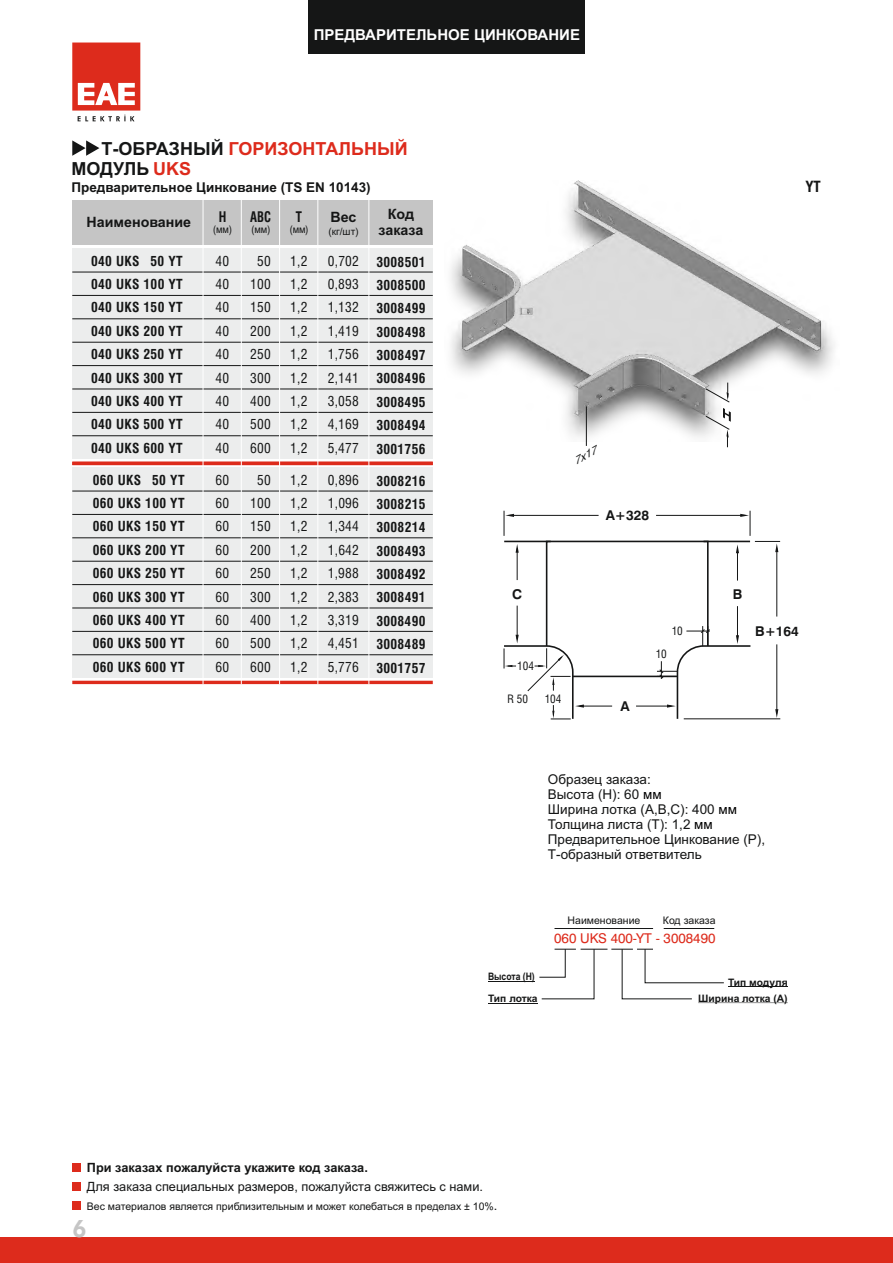
<style>
.page{position:relative;width:893px;height:1263px;background:#fff}
.page>*{position:absolute;margin:0;border:0;box-sizing:border-box;transform-origin:0 0}
.t1{font:800 24px "Futura BT";color:#c5c5c5}
.t2{font:700 18px/20.1px "Arial";color:#dd2b1c}
.t3{font:700 15px "Arial";color:#fff}
.t4{font:700 condensed 15px "Swiss 721 BT";color:#151616}
.t5{font:700 14.25px/15.9px "Arial";color:#151616;text-align:center}
.t6{font:700 condensed 14.25px "Swiss 721 BT";color:#151616;scale:.9 1}
.t7{font:700 condensed 13.5px/23.4px "Swiss 721 BT";letter-spacing:.02em;color:#151616;text-align:justify}
.t8{font:condensed 13.5px/23.4px "Swiss 721 BT";letter-spacing:.02em;color:#151616;text-align:justify}
.t9{font:13.5px/15.1px "Arial";color:#151616}
.t10{font:700 13.5px "Arial";color:#151616}
.t11{font:13.5px "Swiss 721 BT";color:#dd2b1c}
.t12{font:700 13.5px "Swiss 721 BT";color:#151616}
.t13{font:12.75px/19.2px "Arial";color:#151616}
.t14{font:condensed 11.25px "Swiss 721 BT";color:#151616}
.t15{font:10.5px "Arial";color:#151616}
.t16{font:10.5px "Swiss 721 BT";color:#151616;scale:.9 1}
.t17{font:700 10.35px "Arial";color:#151616}
.t18{font:700 10.35px "Arial";color:#151616;scale:.84 1}
.t19{font:10.05px "Arial";color:#151616}
.t20{font:italic condensed 9.75px "Swiss 721 BT";color:#151616;scale:1.33 1}
.s1{color:#151616}
.s2{font-family:"Arial"}
.s3{color:#000}
.s4{font-weight:700}
.s5{font-size:12.75px}
</style>
<div class="page">
<img style="left:451px;top:180px;width:383px;height:262px">
<div style="left:0;top:1237px;width:893px;height:26px;background:#dd2b1c"></div>
<div style="left:72px;top:468px;width:361px;height:210px;background:#eceded"></div>
<hr style="left:72px;top:491px;width:361px;height:1px;background:#151616">
<hr style="left:72px;top:514px;width:361px;height:1px;background:#151616">
<hr style="left:72px;top:537px;width:361px;height:1px;background:#151616">
<hr style="left:72px;top:561px;width:361px;height:1px;background:#151616">
<hr style="left:72px;top:584px;width:361px;height:1px;background:#151616">
<hr style="left:72px;top:608px;width:361px;height:1px;background:#151616">
<hr style="left:72px;top:631px;width:361px;height:1px;background:#151616">
<hr style="left:72px;top:654px;width:361px;height:1px;background:#151616">
<hr style="left:72px;top:462px;width:361px;height:3px;background:#dd2b1c">
<hr style="left:72px;top:681px;width:361px;height:3px;background:#dd2b1c">
<div style="left:72px;top:200px;width:361px;height:44px;background:#c5c5c5"></div>
<div style="left:72px;top:249px;width:361px;height:210px;background:#eceded"></div>
<hr style="left:72px;top:272px;width:361px;height:1px;background:#151616">
<hr style="left:72px;top:295px;width:361px;height:1px;background:#151616">
<hr style="left:72px;top:319px;width:361px;height:1px;background:#151616">
<hr style="left:72px;top:342px;width:361px;height:1px;background:#151616">
<hr style="left:72px;top:365px;width:361px;height:1px;background:#151616">
<hr style="left:72px;top:389px;width:361px;height:1px;background:#151616">
<hr style="left:72px;top:412px;width:361px;height:1px;background:#151616">
<hr style="left:72px;top:435px;width:361px;height:1px;background:#151616">
<svg style="left:72px;top:140px;width:27px;height:16px"></svg>
<hr style="left:241px;top:200px;width:1px;height:484px;background:#fff">
<hr style="left:203px;top:200px;width:1px;height:484px;background:#fff">
<hr style="left:279px;top:200px;width:1px;height:484px;background:#fff">
<hr style="left:317px;top:200px;width:1px;height:484px;background:#fff">
<hr style="left:368px;top:200px;width:1px;height:484px;background:#fff">
<svg style="left:72px;top:43px;width:68px;height:78px"></svg>
<hr style="left:586px;top:406px;width:1px;height:40px;background:#151616">
<svg style="left:705px;top:383px;width:25px;height:19px"></svg>
<svg style="left:705px;top:408px;width:26px;height:39px"></svg>
<svg style="left:503px;top:511px;width:277px;height:209px"></svg>
<div style="left:72px;top:1182px;width:9px;height:9px;background:#dd2b1c"></div>
<div style="left:72px;top:1163px;width:9px;height:8px;background:#dd2b1c"></div>
<div style="left:72px;top:1201px;width:9px;height:9px;background:#dd2b1c"></div>
<hr style="left:488px;top:981px;width:47px;height:1px;background:#151616">
<hr style="left:554px;top:928px;width:99px;height:1px;background:#151616">
<hr style="left:664px;top:928px;width:50px;height:1px;background:#151616">
<svg style="left:539px;top:948px;width:185px;height:52px"></svg>
<hr style="left:488px;top:1003px;width:50px;height:1px;background:#151616">
<hr style="left:698px;top:1002px;width:72px;height:1px;background:#151616">
<svg style="left:770px;top:1002px;width:18px;height:1px"></svg>
<hr style="left:728px;top:986px;width:60px;height:1px;background:#151616">
<div style="left:308px;top:0;width:277px;height:53px;background:#151616"></div>
<p class="t3" style="left:314px;top:29px;width:268px">ПРЕДВАРИТЕЛЬНОЕ ЦИНКОВАНИЕ</p>
<p class="t2" style="left:71px;top:141px;width:338px;text-indent:30px"><span class="s1">Т-ОБРАЗНЫЙ</span> ГОРИЗОНТАЛЬНЫЙ<br><span class="s1">МОДУЛЬ</span> UKS</p>
<p class="t10" style="left:71px;top:182px;width:301px">Предварительное Цинкование (TS EN 10143)</p>
<p class="t5" style="left:87px;top:215px;width:106px">Наименование</p>
<p class="t5" style="left:379px;top:207px;width:46px">Код заказа</p>
<p class="t6" style="left:250px;top:211px;width:25px">ABC</p>
<p class="t6" style="left:219px;top:211px;width:10px">H</p>
<p class="t6" style="left:296px;top:211px;width:8px">T</p>
<p class="t16" style="left:213px;top:225px;width:66px">(<span class="s2">мм</span>) (<span class="s2">мм</span>)</p>
<p class="t16" style="left:290px;top:225px;width:23px">(<span class="s2">мм</span>)</p>
<p class="t5" style="left:331px;top:211px;width:27px">Вес</p>
<p class="t19" style="left:328px;top:227px;width:32px">(кг/шт)</p>
<p class="t7" style="left:91px;top:250px;width:93px">040 UKS 50 YT 040 UKS 100 YT 040 UKS 150 YT 040 UKS 200 YT 040 UKS 250 YT 040 UKS 300 YT 040 UKS 400 YT 040 UKS 500 YT 040 UKS 600 YT</p>
<p class="t8" style="left:290px;top:250px;width:19px">1,2<br>1,2<br>1,2<br>1,2<br>1,2<br>1,2<br>1,2<br>1,2<br>1,2</p>
<p class="t8" style="left:328px;top:250px;width:33px">0,702<br>0,893<br>1,132<br>1,419<br>1,756<br>2,141<br>3,058<br>4,169<br>5,477</p>
<p class="t8" style="left:216px;top:250px;width:15px">40<br>40<br>40<br>40<br>40<br>40<br>40<br>40<br>40</p>
<p class="t8" style="left:250px;top:250px;width:22px;text-align:center">50<br>100<br>150<br>200<br>250<br>300<br>400<br>500<br>600</p>
<p class="t7" style="left:377px;top:251px;width:50px">3008501<br>3008500<br>3008499<br>3008498<br>3008497<br>3008496<br>3008495<br>3008494<br>3001756</p>
<p class="t20" style="left:572px;top:458px;width:20px;rotate:-30deg">7x17</p>
<p class="t4" style="left:805px;top:181px;width:17px">YT</p>
<p class="t7" style="left:93px;top:469px;width:93px">060 UKS 50 YT 060 UKS 100 YT 060 UKS 150 YT 060 UKS 200 YT 060 UKS 250 YT 060 UKS 300 YT 060 UKS 400 YT 060 UKS 500 YT 060 UKS 600 YT</p>
<p class="t8" style="left:290px;top:469px;width:19px">1,2<br>1,2<br>1,2<br>1,2<br>1,2<br>1,2<br>1,2<br>1,2<br>1,2</p>
<p class="t8" style="left:328px;top:469px;width:33px">0,896<br>1,096<br>1,344<br>1,642<br>1,988<br>2,383<br>3,319<br>4,451<br>5,776</p>
<p class="t8" style="left:216px;top:469px;width:15px">60<br>60<br>60<br>60<br>60<br>60<br>60<br>60<br>60</p>
<p class="t8" style="left:250px;top:469px;width:22px;text-align:center">50<br>100<br>150<br>200<br>250<br>300<br>400<br>500<br>600</p>
<p class="t7" style="left:377px;top:470px;width:50px">3008216<br>3008215<br>3008214<br>3008493<br>3008492<br>3008491<br>3008490<br>3008489<br>3001757</p>
<p class="t12" style="left:606px;top:510px;width:45px">A+328</p>
<p class="t12" style="left:512px;top:588px;width:12px">C</p>
<p class="t12" style="left:733px;top:588px;width:11px">B</p>
<p class="t14" style="left:672px;top:626px;width:13px">10</p>
<p class="t12" style="left:755px;top:626px;width:45px">B+164</p>
<p class="t14" style="left:517px;top:661px;width:18px">104</p>
<p class="t14" style="left:508px;top:694px;width:22px">R 50</p>
<p class="t14" style="left:545px;top:694px;width:18px">104</p>
<p class="t12" style="left:620px;top:701px;width:11px">A</p>
<p class="t14" style="left:656px;top:650px;width:13px">10</p>
<p class="t9" style="left:548px;top:773px;width:219px">Образец заказа:<br>Высота (Н): 60 <span class="s3">мм<br></span>Ширина лотка (А,B,C): 400 <span class="s3">мм<br></span>Толщина листа (Т): 1,2 <span class="s3">мм<br></span>Предварительное Цинкование (Р),<br>Т-образный ответвитель</p>
<p class="t18" style="left:488px;top:972px;width:57px">Высота (Н)</p>
<p class="t17" style="left:488px;top:995px;width:51px">Тип лотка</p>
<p class="t15" style="left:568px;top:916px;width:74px">Наименование</p>
<p class="t15" style="left:663px;top:916px;width:54px">Код заказа</p>
<p class="t11" style="left:554px;top:933px;width:163px">060 UKS 400-YT - 3008490</p>
<p class="t17" style="left:728px;top:978px;width:61px">Тип модуля</p>
<p class="t17" style="left:698px;top:994px;width:91px">Ширина лотка (A)</p>
<p class="t13" style="left:87px;top:1159px;width:398px"><span class="s4">При заказах пожалуйста укажите код заказа.<br></span>Для заказа специальных размеров, пожалуйста свяжитесь с нами.</p>
<p class="t15" style="left:87px;top:1202px;width:412px">Bес материалов является приблизительным и может колебаться в пределах ± 10%<span class="s5">.</span></p>
<p class="t1" style="left:72px;top:1218px;width:16px">6</p>
</div>
